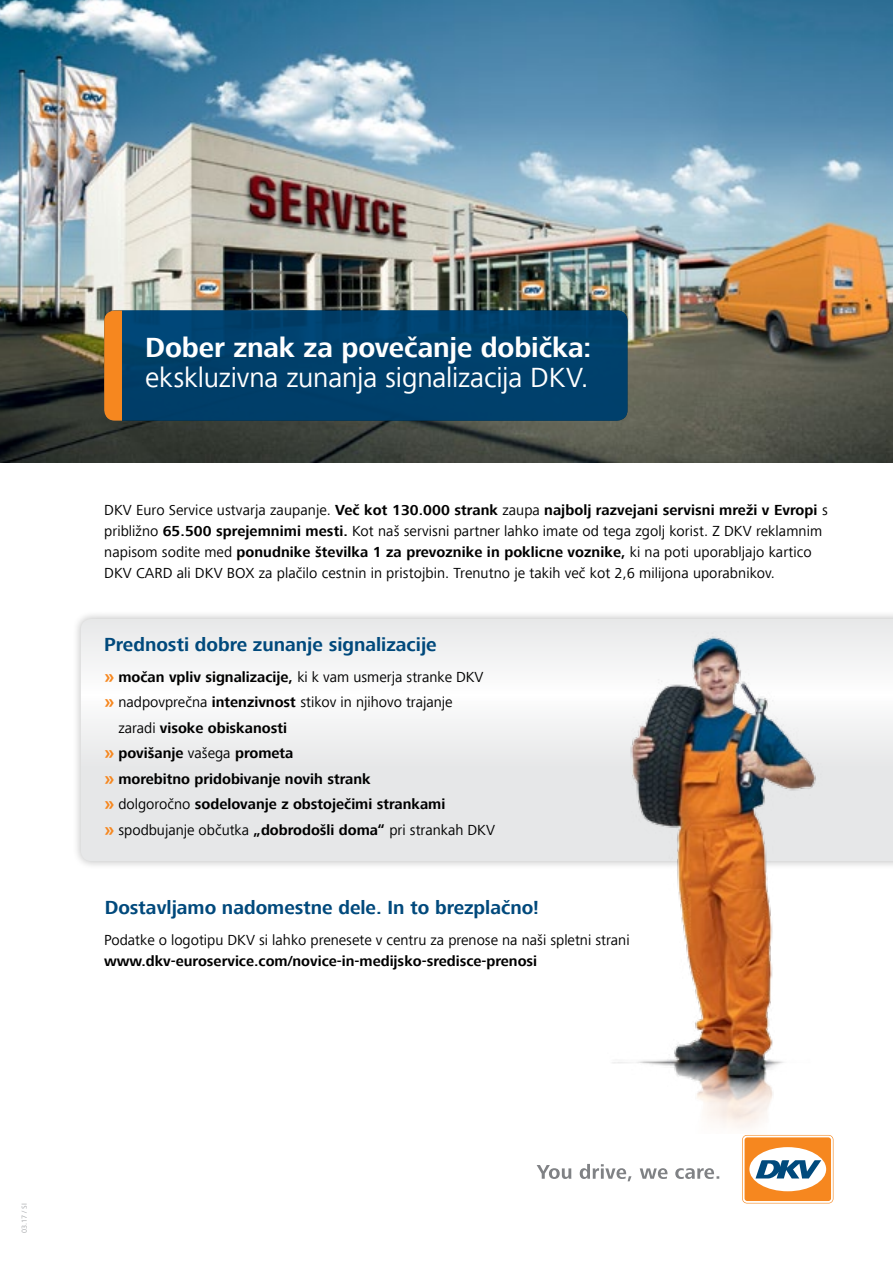
<style>
.page{position:relative;width:893px;height:1263px;background:#fff}
.page>*{position:absolute;margin:0;border:0;box-sizing:border-box;transform-origin:0 0}
.t1{font:28.5px "Frutiger Next Com";letter-spacing:-.01em;color:#fff}
.t2{font:700 28.5px "Frutiger Next Com";letter-spacing:-.005em;color:#fff}
.t3{font:700 19.5px "Frutiger Next Com";color:#00497c}
.t4{font:15px/21px "Frutiger Next Com";color:#000}
.t5{font:700 15px "Frutiger Next Com";color:#000}
.t6{font:7.5px "Frutiger Next Com";color:#a7a9ac}
.s1{font-weight:700}
.s2{font-size:19.5px;color:#f6871f}
.s3{font-weight:400}
.s4{font-weight:700;font-size:19.5px;color:#f6871f}
</style>
<div class="page">
<div style="left:73px;top:611px;width:820px;height:258px;background:#000;opacity:.25"></div>
<svg style="left:81px;top:619px;width:812px;height:242px"></svg>
<img style="left:0;top:0;width:893px;height:462px">
<img style="left:603px;top:632px;width:230px;height:496px">
<svg style="left:537px;top:1164px;width:182px;height:17px"></svg>
<div style="left:743px;top:1135px;width:90px;height:68px;background:linear-gradient(to right,#fefbf8,#fefbf8);border-radius:4px"></div>
<div style="left:745px;top:1137px;width:86px;height:64px;background:#f6871f;border-radius:3px"></div>
<div style="left:749px;top:1147px;width:77px;height:44px;background:#fff;border-radius:50%"></div>
<svg style="left:755px;top:1160px;width:66px;height:18px"></svg>
<div style="left:104px;top:310px;width:523px;height:111px;background:#00406b;border-radius:11px"></div>
<div style="left:104px;top:310px;width:17px;height:111px;background:#f6871f"></div>
<h1 class="t2" style="left:145px;top:331px;width:448px">Dober znak za povečanje dobička:</h1>
<h1 class="t1" style="left:145px;top:361px;width:445px">ekskluzivna zunanja signalizacija DKV.</h1>
<p class="t4" style="left:104px;top:499px;width:725px">DKV Euro Service ustvarja zaupanje. <span class="s1">Več kot 130.000 strank</span> zaupa <span class="s1">najbolj razvejani servisni mreži v Evropi</span> s približno <span class="s1">65.500 sprejemnimi mesti.</span> Kot naš servisni partner lahko imate od tega zgolj korist. Z DKV reklamnim napisom sodite med <span class="s1">ponudnike številka 1 za prevoznike in poklicne voznike,</span> ki na poti uporabljajo kartico DKV CARD ali DKV BOX za plačilo cestnin in pristojbin. Trenutno je takih več kot 2,6 milijona uporabnikov.</p>
<h2 class="t3" style="left:104px;top:633px;width:334px">Prednosti dobre zunanje signalizacije</h2>
<p class="t5" style="left:105px;top:668px;width:380px"><span class="s2">»</span> močan vpliv signalizacije, <span class="s3">ki k vam usmerja stranke DKV</span></p>
<p class="t4" style="left:105px;top:692px;width:350px"><span class="s4">»</span> nadpovprečna <span class="s1">intenzivnost</span> stikov in njihovo trajanje</p>
<p class="t5" style="left:118px;top:719px;width:170px"><span class="s3">zaradi</span> visoke obiskanosti</p>
<p class="t5" style="left:105px;top:745px;width:190px"><span class="s2">»</span> povišanje <span class="s3">vašega</span> prometa</p>
<p class="t5" style="left:105px;top:770px;width:267px"><span class="s2">»</span> morebitno pridobivanje novih strank</p>
<p class="t5" style="left:105px;top:796px;width:342px"><span class="s2">»</span> <span class="s3">dolgoročno</span> sodelovanje z obstoječimi strankami</p>
<p class="t4" style="left:105px;top:819px;width:392px"><span class="s4">»</span> spodbujanje občutka <span class="s1">„dobrodošli doma“</span> pri strankah DKV</p>
<h2 class="t3" style="left:105px;top:896px;width:436px">Dostavljamo nadomestne dele. In to brezplačno!</h2>
<p class="t4" style="left:104px;top:930px;width:527px">Podatke o logotipu DKV si lahko prenesete v centru za prenose na naši spletni strani</p>
<p class="t5" style="left:104px;top:952px;width:435px">www.dkv-euroservice.com/novice-in-medijsko-sredisce-prenosi</p>
<p class="t6" style="left:20px;top:1233px;width:32px;rotate:-90deg">03.17 / SI</p>
</div>
